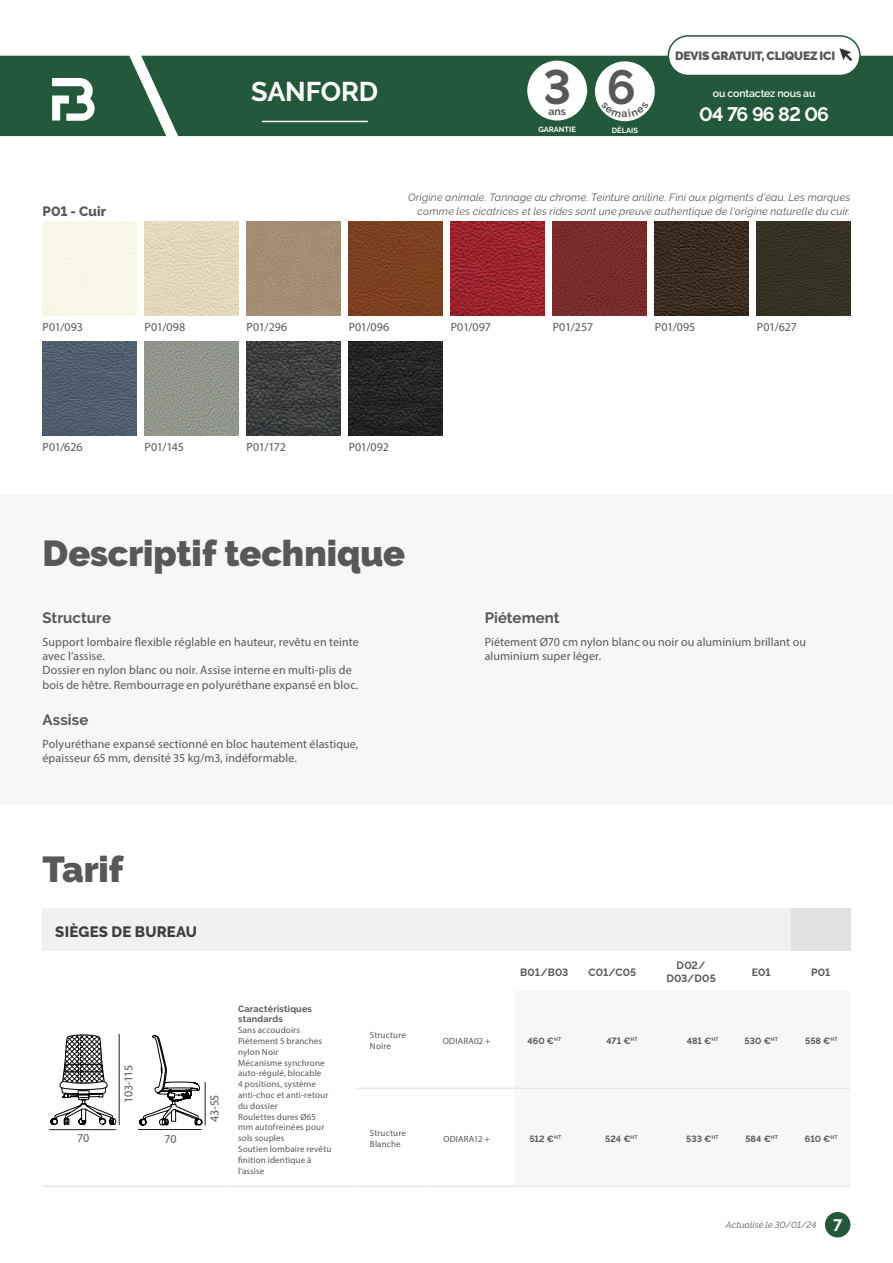
<style>
.page{position:relative;width:893px;height:1263px;background:#fff}
.page>*{position:absolute;margin:0;border:0;box-sizing:border-box;transform-origin:0 0}
.t1{font:700 48px "Raleway";color:#57585a}
.t2{font:900 36px "Raleway";color:#57585a}
.t3{font:700 27px "Raleway";letter-spacing:-.005em;color:#fff}
.t4{font:700 19.5px "Raleway";letter-spacing:-.045em;color:#fff}
.t5{font:700 15px "Raleway";letter-spacing:.005em;color:#57585a}
.t6{font:800 15px "Raleway";letter-spacing:.01em;color:#3e3e3f}
.t7{font:800 13.5px "Raleway";letter-spacing:.005em;color:#57585a}
.t8{font:12px/14.4px "Myriad Pro";letter-spacing:.005em;color:#57585a}
.t9{font:900 12px "Raleway";letter-spacing:-.01em;color:#57585a}
.t10{font:italic 10.5px/13.5px "Raleway";letter-spacing:.02em;color:#57585a;text-align:right}
.t11{font:700 10.5px/12.6px "Raleway";letter-spacing:.005em;color:#57585a;text-align:center}
.t12{font:600 10.5px "Raleway";letter-spacing:-.01em;color:#fff}
.t13{font:9px/10.8px "Myriad Pro";letter-spacing:.015em;color:#57585a}
.t14{font:700 9px/10.8px "Raleway";letter-spacing:.015em;color:#57585a}
.t15{font:italic 500 9px "Raleway";color:#787878}
.t16{font:700 7.5px "Raleway";color:#fff}
.s1{font-weight:700;font-style:normal;font-size:16.5px;color:#fff}
</style>
<div class="page">
<div style="left:43px;top:908px;width:748px;height:43px;background:#f0f1f2"></div>
<div style="left:791px;top:908px;width:59px;height:43px;background:#e1e2e4"></div>
<svg style="left:514px;top:1087px;width:336px;height:3px"></svg>
<hr style="left:43px;top:1185px;width:182px;height:2px;background:#e6e7e9">
<hr style="left:225px;top:1185px;width:132px;height:2px;background:#e6e7e9">
<hr style="left:357px;top:1088px;width:68px;height:1px;background:#e6e7e9">
<hr style="left:357px;top:1185px;width:68px;height:2px;background:#e6e7e9">
<hr style="left:425px;top:1088px;width:89px;height:1px;background:#e6e7e9">
<hr style="left:514px;top:1088px;width:60px;height:1px;background:#e6e7e9">
<hr style="left:574px;top:1088px;width:77px;height:1px;background:#e6e7e9">
<hr style="left:651px;top:1088px;width:80px;height:1px;background:#e6e7e9">
<hr style="left:731px;top:1088px;width:60px;height:1px;background:#e6e7e9">
<hr style="left:791px;top:1088px;width:59px;height:1px;background:#e6e7e9">
<hr style="left:425px;top:1185px;width:89px;height:2px;background:#e6e7e9">
<hr style="left:514px;top:1185px;width:60px;height:2px;background:#e6e7e9">
<hr style="left:574px;top:1185px;width:77px;height:2px;background:#e6e7e9">
<hr style="left:651px;top:1185px;width:80px;height:2px;background:#e6e7e9">
<hr style="left:731px;top:1185px;width:60px;height:2px;background:#e6e7e9">
<hr style="left:791px;top:1185px;width:59px;height:2px;background:#e6e7e9">
<hr style="left:119px;top:1034px;width:1px;height:91px;background:#231f20">
<svg style="left:50px;top:1034px;width:66px;height:97px"></svg>
<hr style="left:138px;top:1129px;width:63px;height:1px;background:#231f20">
<hr style="left:205px;top:1082px;width:1px;height:43px;background:#231f20">
<svg style="left:139px;top:1035px;width:64px;height:90px"></svg>
<div style="left:0;top:495px;width:893px;height:310px;background:#f7f7f8"></div>
<img style="left:43px;top:342px;width:93px;height:93px">
<img style="left:145px;top:342px;width:93px;height:93px">
<img style="left:655px;top:222px;width:93px;height:93px">
<img style="left:757px;top:222px;width:93px;height:93px">
<img style="left:145px;top:222px;width:93px;height:93px">
<img style="left:247px;top:222px;width:93px;height:93px">
<img style="left:451px;top:222px;width:93px;height:93px">
<img style="left:553px;top:222px;width:93px;height:93px">
<img style="left:247px;top:342px;width:93px;height:93px">
<img style="left:349px;top:222px;width:93px;height:93px">
<img style="left:349px;top:342px;width:93px;height:93px">
<div style="left:0;top:56px;width:893px;height:80px;background:#23583a"></div>
<hr style="left:262px;top:121px;width:106px;height:1px;background:#fff">
<div style="left:825px;top:1212px;width:25px;height:25px;background:#23583a;border-radius:50%"></div>
<div style="left:527px;top:61px;width:60px;height:59px;background:#fff;border-radius:50%"></div>
<div style="left:595px;top:61px;width:60px;height:60px;background:#fff;border-radius:50%"></div>
<svg style="left:52px;top:78px;width:43px;height:43px"></svg>
<div style="left:668px;top:36px;width:192px;height:39px;background:#fff;border-radius:20px"></div>
<div style="left:668px;top:35px;width:193px;height:41px;border:2px solid #23583a;border-radius:20px"></div>
<svg style="left:839px;top:48px;width:13px;height:13px"></svg>
<svg style="left:601px;top:109px;width:48px;height:9px"></svg>
<p class="t7" style="left:43px;top:203px;width:65px">P01 - Cuir</p>
<h3 class="t3" style="left:251px;top:76px;width:129px">Sanford</h3>
<h1 class="t1" style="left:543px;top:59px;width:30px">3</h1>
<p class="t11" style="left:548px;top:105px;width:19px">ans</p>
<p class="t16" style="left:538px;top:125px;width:12px">GARAN</p>
<p class="t16" style="left:565px;top:125px;width:13px">TIE</p>
<h1 class="t1" style="left:607px;top:60px;width:31px">6</h1>
<p class="t16" style="left:612px;top:126px;width:28px">DÉLAIS</p>
<p class="t9" style="left:675px;top:49px;width:162px">DEVIS GRATUIT, CLIQUEZ ICI</p>
<p class="t12" style="left:713px;top:88px;width:104px">ou contactez nous au</p>
<h3 class="t4" style="left:699px;top:103px;width:131px">04 76 96 82 06</h3>
<p class="t10" style="left:408px;top:191px;width:444px">Origine animale. Tannage au chrome. Teinture aniline. Fini aux pigments d'eau. Les marques comme les cicatrices et les rides sont une preuve authentique de l'origine naturelle du cuir.</p>
<p class="t8" style="left:43px;top:319px;width:42px">P01/093</p>
<p class="t8" style="left:145px;top:319px;width:42px">P01/098</p>
<p class="t8" style="left:247px;top:319px;width:42px">P01/296</p>
<p class="t8" style="left:451px;top:319px;width:42px">P01/097</p>
<p class="t8" style="left:553px;top:319px;width:42px">P01/257</p>
<p class="t8" style="left:655px;top:319px;width:42px">P01/095</p>
<p class="t8" style="left:757px;top:319px;width:41px">P01/627</p>
<p class="t8" style="left:349px;top:319px;width:42px">P01/096</p>
<p class="t8" style="left:43px;top:440px;width:42px">P01/626</p>
<p class="t8" style="left:145px;top:440px;width:41px">P01/145</p>
<p class="t8" style="left:247px;top:440px;width:41px">P01/172</p>
<p class="t8" style="left:349px;top:440px;width:42px">P01/092</p>
<h2 class="t2" style="left:43px;top:532px;width:364px">Descriptif technique</h2>
<p class="t5" style="left:43px;top:609px;width:70px">Structure</p>
<p class="t8" style="left:43px;top:634px;width:318px">Support lombaire flexible réglable en hauteur, revêtu en teinte avec l’assise.<br>Dossier en nylon blanc ou noir. Assise interne en multi-plis de bois de hêtre. Rembourrage en polyuréthane expansé en bloc.</p>
<p class="t5" style="left:43px;top:711px;width:47px">Assise</p>
<p class="t8" style="left:43px;top:737px;width:317px">Polyuréthane expansé sectionné en bloc hautement élastique, épaisseur 65 mm, densité 35 kg/m3, indéformable.</p>
<h2 class="t2" style="left:43px;top:849px;width:82px">Tarif</h2>
<p class="t6" style="left:55px;top:923px;width:143px">SIÈGES DE BUREAU</p>
<p class="t5" style="left:485px;top:609px;width:76px">Piétement</p>
<p class="t8" style="left:485px;top:634px;width:323px">Piétement Ø70 cm nylon blanc ou noir ou aluminium brillant ou aluminium super léger.</p>
<p class="t11" style="left:520px;top:966px;width:50px">B01/B03</p>
<p class="t11" style="left:589px;top:966px;width:49px">C01/C05</p>
<p class="t11" style="left:666px;top:959px;width:51px">D02/<br>D03/D05</p>
<p class="t11" style="left:752px;top:966px;width:20px">E01</p>
<p class="t11" style="left:811px;top:966px;width:21px">P01</p>
<p class="t8" style="left:77px;top:1130px;width:14px">70</p>
<p class="t8" style="left:121px;top:1103px;width:39px;rotate:-90deg">103-115</p>
<p class="t8" style="left:165px;top:1131px;width:14px">70</p>
<p class="t8" style="left:207px;top:1122px;width:30px;rotate:-90deg">43-55</p>
<p class="t14" style="left:238px;top:1003px;width:75px">Caractéristiques standards</p>
<p class="t13" style="left:238px;top:1025px;width:95px">Sans accoudoirs<br>Piétement 5 branches nylon Noir<br>Mécanisme synchrone auto-régulé, blocable<br>4 positions, système anti-choc et anti-retour du dossier<br>Roulettes dures Ø65 mm autofreinées pour sols souples<br>Soutien lombaire revêtu finition identique à l'assise</p>
<p class="t13" style="left:370px;top:1030px;width:37px">Structure<br>Noire</p>
<p class="t13" style="left:443px;top:1035px;width:49px">ODIARA02 +</p>
<p class="t14" style="left:527px;top:1035px;width:35px">460 €<sup>HT</sup></p>
<p class="t14" style="left:606px;top:1035px;width:33px">471 €<sup>HT</sup></p>
<p class="t14" style="left:687px;top:1035px;width:33px">481 €<sup>HT</sup></p>
<p class="t14" style="left:745px;top:1035px;width:35px">530 €<sup>HT</sup></p>
<p class="t14" style="left:805px;top:1035px;width:34px">558 €<sup>HT</sup></p>
<p class="t13" style="left:370px;top:1127px;width:37px">Structure<br>Blanche</p>
<p class="t13" style="left:443px;top:1133px;width:48px">ODIARA12 +</p>
<p class="t14" style="left:529px;top:1133px;width:33px">512 €<sup>HT</sup></p>
<p class="t14" style="left:605px;top:1133px;width:34px">524 €<sup>HT</sup></p>
<p class="t14" style="left:686px;top:1133px;width:34px">533 €<sup>HT</sup></p>
<p class="t14" style="left:745px;top:1133px;width:34px">584 €<sup>HT</sup></p>
<p class="t14" style="left:805px;top:1133px;width:34px">610 €<sup>HT</sup></p>
<p class="t15" style="left:726px;top:1219px;width:118px">Actualisé le 30/01/24 <span class="s1">7</span></p>
</div>
